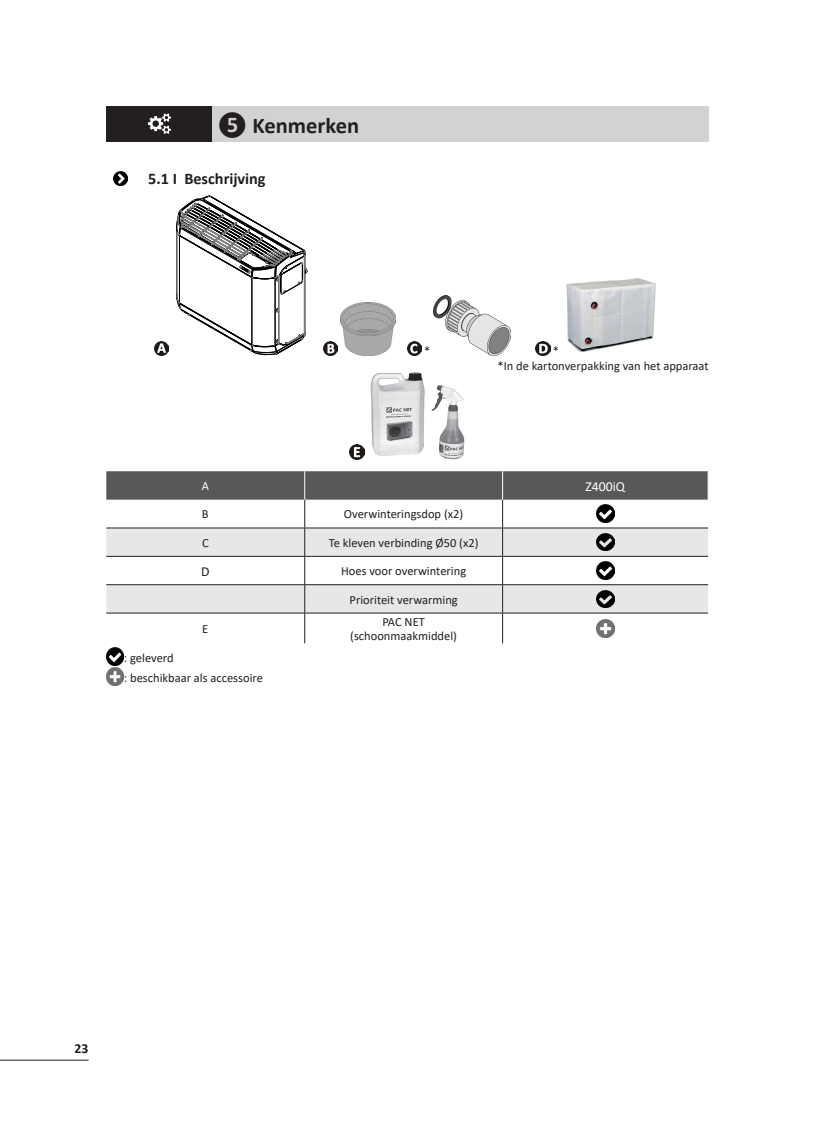
<style>
.page{position:relative;width:815px;height:1124px;background:#fff}
.page>*{position:absolute;margin:0;border:0;box-sizing:border-box;transform-origin:0 0}
.Titre_1{font:700 22.5px "Calibri";color:#231f20}
.Titre_2{font:700 16.25px "Calibri";color:#231f20}
.Titres_tableaux{font:13.75px "Calibri";color:#fff}
.t1{font:700 13.75px "Calibri";color:#231f20}
.Texte_Normal{font:13.75px "Calibri";color:#231f20}
.Texte_Normal-2{font:12.5px "Calibri";color:#231f20}
.Texte_Normal-3{font:12.5px "Calibri";color:#fff}
</style>
<div class="page">
<hr style="left:0;top:1059px;width:89px;height:1px;background:#231f20">
<div style="left:106px;top:106px;width:107px;height:36px;background:#231f20"></div>
<div style="left:213px;top:106px;width:496px;height:36px;background:#d1d2d4"></div>
<img style="left:149px;top:113px;width:21px;height:20px">
<img style="left:113px;top:172px;width:15px;height:14px">
<img style="left:155px;top:341px;width:14px;height:14px">
<svg style="left:176px;top:196px;width:131px;height:160px"></svg>
<img style="left:323px;top:341px;width:14px;height:14px">
<img style="left:340px;top:302px;width:56px;height:53px">
<img style="left:407px;top:341px;width:14px;height:14px">
<img style="left:433px;top:295px;width:77px;height:60px">
<img style="left:536px;top:341px;width:14px;height:14px">
<img style="left:566px;top:278px;width:91px;height:74px">
<img style="left:350px;top:445px;width:14px;height:14px">
<img style="left:370px;top:373px;width:94px;height:86px">
<hr style="left:106px;top:612px;width:199px;height:1px;background:#231f20">
<hr style="left:305px;top:612px;width:198px;height:1px;background:#231f20">
<hr style="left:304px;top:613px;width:1px;height:30px;background:#231f20">
<hr style="left:503px;top:612px;width:205px;height:1px;background:#231f20">
<hr style="left:502px;top:613px;width:1px;height:30px;background:#231f20">
<svg style="left:106px;top:471px;width:603px;height:141px"></svg>
<img style="left:597px;top:505px;width:17px;height:17px">
<img style="left:597px;top:533px;width:17px;height:18px">
<img style="left:597px;top:561px;width:17px;height:18px">
<img style="left:597px;top:590px;width:17px;height:17px">
<img style="left:597px;top:619px;width:17px;height:18px">
<img style="left:106px;top:647px;width:18px;height:18px">
<img style="left:106px;top:667px;width:18px;height:18px">
<p class="Titre_1" style="left:218px;top:109px;width:143px">❺ Kenmerken</p>
<p class="Titre_2" style="left:148px;top:167px;width:119px">5.1 I Beschrijving</p>
<p class="Texte_Normal-2" style="left:424px;top:342px;width:8px">*</p>
<p class="Texte_Normal-2" style="left:553px;top:342px;width:8px">*</p>
<p class="Texte_Normal-2" style="left:497px;top:357px;width:213px">*In de kartonverpakking van het apparaat</p>
<p class="Texte_Normal-3" style="left:202px;top:477px;width:9px">A</p>
<p class="Titres_tableaux" style="left:585px;top:476px;width:41px">Z400iQ</p>
<p class="Texte_Normal-2" style="left:202px;top:505px;width:8px">B</p>
<p class="Texte_Normal-2" style="left:344px;top:505px;width:121px">Overwinteringsdop (x2)</p>
<p class="Texte_Normal-2" style="left:202px;top:534px;width:8px">C</p>
<p class="Texte_Normal-2" style="left:329px;top:534px;width:151px">Te kleven verbinding Ø50 (x2)</p>
<p class="Texte_Normal" style="left:201px;top:561px;width:10px">D</p>
<p class="Texte_Normal-2" style="left:341px;top:562px;width:127px">Hoes voor overwintering</p>
<p class="Texte_Normal-2" style="left:350px;top:590px;width:110px">Prioriteit verwarming</p>
<p class="Texte_Normal-2" style="left:202px;top:620px;width:8px">E</p>
<p class="Texte_Normal-2" style="left:382px;top:613px;width:44px">PAC NET</p>
<p class="Texte_Normal-2" style="left:350px;top:627px;width:108px">(schoonmaakmiddel)</p>
<p class="Texte_Normal-2" style="left:124px;top:649px;width:51px">: geleverd</p>
<p class="Texte_Normal-2" style="left:124px;top:669px;width:140px">: beschikbaar als accessoire</p>
<p class="t1" style="left:74px;top:1038px;width:15px">23</p>
</div>
